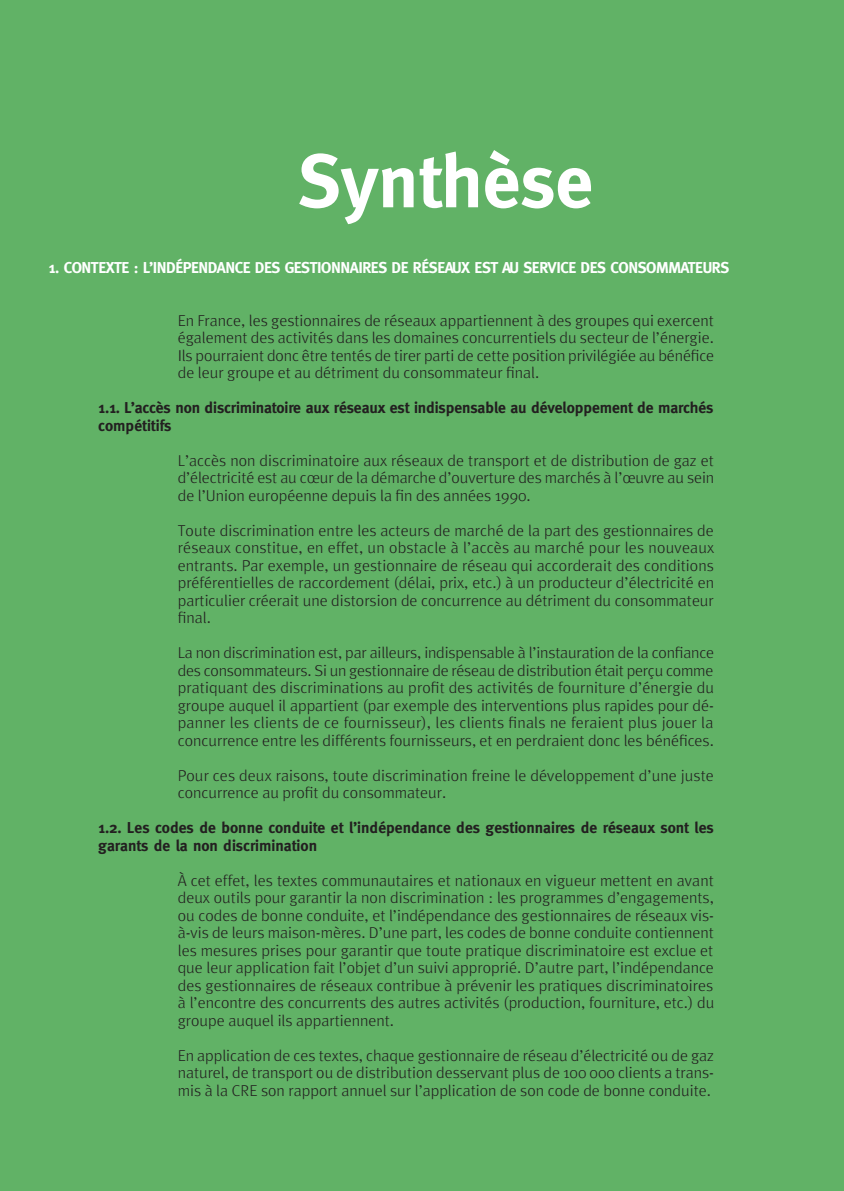
<style>
.page{position:relative;width:844px;height:1191px;background:#fff}
.page>*{position:absolute;margin:0;border:0;box-sizing:border-box;transform-origin:0 0}
.t1{font:700 75.25px "Meta";color:#fff}
.t2{font:300 15.75px/17.5px "Meta";color:#231f20;text-align:justify}
.t3{font:700 15.75px/17.5px "Meta";color:#231f20}
.t4{font:700 15.75px "Meta";letter-spacing:-.03em;color:#fff}
</style>
<div class="page">
<div style="left:0;top:0;width:843px;height:1191px;background:#61b266"></div>
<h1 class="t1" style="left:298px;top:138px;width:296px">Synthèse</h1>
<p class="t4" style="left:49px;top:258px;width:680px">1. Contexte : l’indépendance des gestionnaires de réseaux est au service des consommateurs</p>
<p class="t2" style="left:178px;top:311px;width:538px">En France, les gestionnaires de réseaux appartiennent à des groupes qui exercent également des activités dans les domaines concurrentiels du secteur de l’énergie.<br>Ils pourraient donc être tentés de tirer parti de cette position privilégiée au bénéfice de leur groupe et au détriment du consommateur final.</p>
<p class="t3" style="left:98px;top:399px;width:616px">1.1. L’accès non discriminatoire aux réseaux est indispensable au développement de marchés compétitifs</p>
<p class="t2" style="left:178px;top:451px;width:538px">L’accès non discriminatoire aux réseaux de transport et de distribution de gaz et d’électricité est au cœur de la démarche d’ouverture des marchés à l’œuvre au sein de l’Union européenne depuis la fin des années 1990.</p>
<p class="t2" style="left:178px;top:521px;width:538px">Toute discrimination entre les acteurs de marché de la part des gestionnaires de réseaux constitue, en effet, un obstacle à l’accès au marché pour les nouveaux entrants. Par exemple, un gestionnaire de réseau qui accorderait des conditions préférentielles de raccordement (délai, prix, etc.) à un producteur d’électricité en particulier créerait une distorsion de concurrence au détriment du consommateur final.</p>
<p class="t2" style="left:178px;top:644px;width:538px">La non discrimination est, par ailleurs, indispensable à l’instauration de la confiance des consommateurs. Si un gestionnaire de réseau de distribution était perçu comme pratiquant des discriminations au profit des activités de fourniture d’énergie du groupe auquel il appartient (par exemple des interventions plus rapides pour dé&shy;panner les clients de ce fournisseur), les clients finals ne feraient plus jouer la concurrence entre les différents fournisseurs, et en perdraient donc les bénéfices.</p>
<p class="t2" style="left:178px;top:766px;width:537px">Pour ces deux raisons, toute discrimination freine le développement d’une juste concurrence au profit du consommateur.</p>
<p class="t3" style="left:98px;top:819px;width:617px">1.2. Les codes de bonne conduite et l’indépendance des gestionnaires de réseaux sont les garants de la non discrimination</p>
<p class="t2" style="left:178px;top:871px;width:538px">À cet effet, les textes communautaires et nationaux en vigueur mettent en avant deux outils pour garantir la non discrimination : les programmes d’engagements, ou codes de bonne conduite, et l’indépendance des gestionnaires de réseaux vis&shy;à-vis de leurs maison-mères. D’une part, les codes de bonne conduite contiennent les mesures prises pour garantir que toute pratique discriminatoire est exclue et que leur application fait l’objet d’un suivi approprié. D’autre part, l’indépendance des gestionnaires de réseaux contribue à prévenir les pratiques discriminatoires à l’encontre des concurrents des autres activités (production, fourniture, etc.) du groupe auquel ils appartiennent.</p>
<p class="t2" style="left:178px;top:1046px;width:537px">En application de ces textes, chaque gestionnaire de réseau d’électricité ou de gaz naturel, de transport ou de distribution desservant plus de 100 000 clients a trans&shy;mis à la CRE son rapport annuel sur l’application de son code de bonne conduite.</p>
</div>
